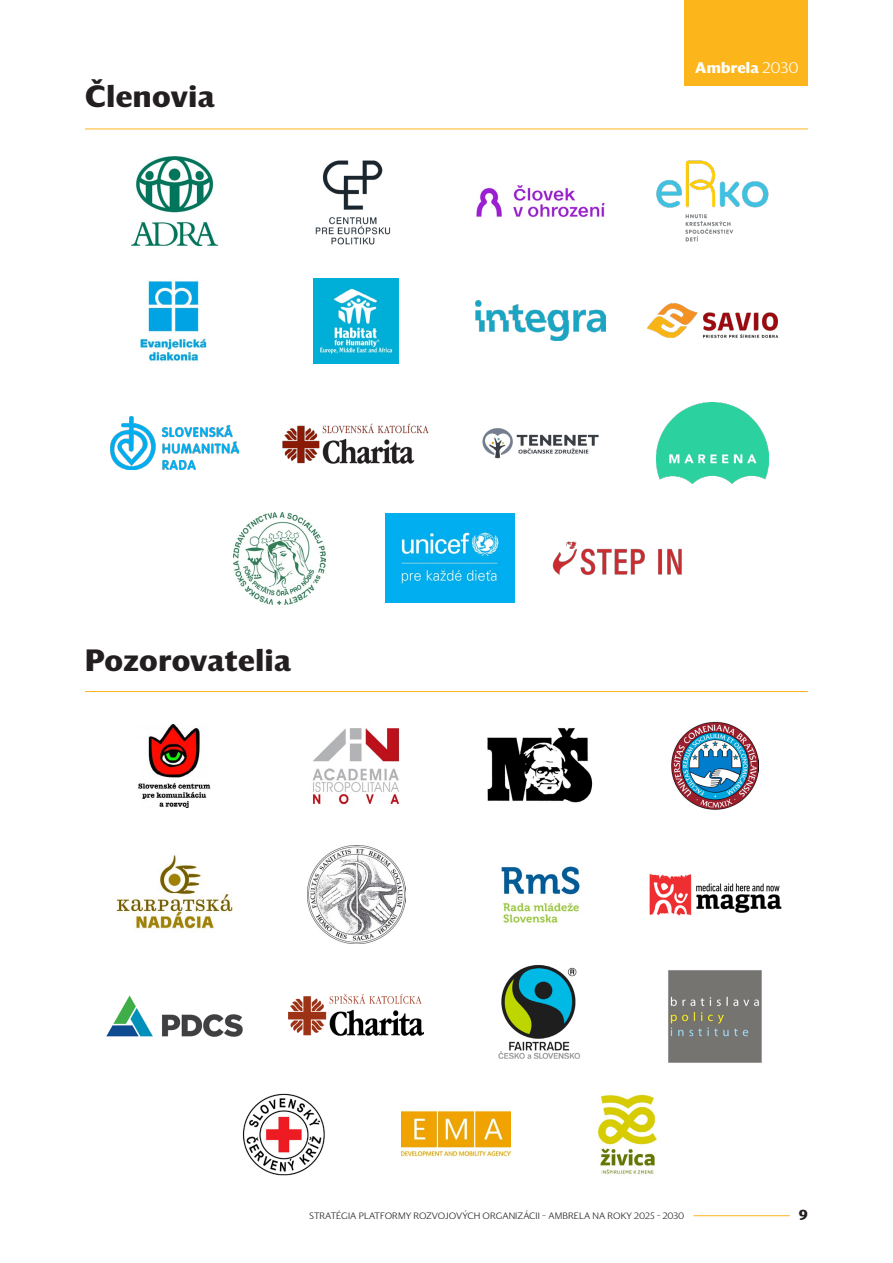
<style>
.page{position:relative;width:893px;height:1263px;background:#fff}
.page>*{position:absolute;margin:0;border:0;box-sizing:border-box;transform-origin:0 0}
.t1{font:700 30px "Darby Sans";letter-spacing:.02em;color:#231f20}
.t2{font:700 15px "Darby Sans";letter-spacing:.015em;color:#fff}
.Text{font:700 14.25px "Darby Sans";color:#231f20}
.Text-2{font:300 9px "Darby Sans";letter-spacing:.01em;color:#231f20}
.s1{font-weight:300}
</style>
<div class="page">
<div style="left:685px;top:0;width:123px;height:85px;background:#fcb61c"></div>
<hr style="left:693px;top:1215px;width:97px;height:1px;background:#fcb61c">
<hr style="left:85px;top:129px;width:723px;height:1px;background:#fcb61c">
<hr style="left:85px;top:691px;width:723px;height:1px;background:#fcb61c">
<img style="left:132px;top:157px;width:86px;height:88px">
<img style="left:315px;top:160px;width:76px;height:85px">
<img style="left:656px;top:160px;width:113px;height:82px">
<img style="left:140px;top:281px;width:67px;height:81px">
<img style="left:476px;top:301px;width:129px;height:40px">
<img style="left:106px;top:995px;width:137px;height:42px">
<img style="left:647px;top:303px;width:132px;height:35px">
<img style="left:138px;top:725px;width:73px;height:82px">
<img style="left:233px;top:512px;width:92px;height:92px">
<img style="left:282px;top:423px;width:147px;height:41px">
<img style="left:288px;top:994px;width:135px;height:41px">
<img style="left:482px;top:428px;width:117px;height:31px">
<img style="left:657px;top:403px;width:111px;height:80px">
<img style="left:313px;top:278px;width:85px;height:85px">
<img style="left:476px;top:185px;width:129px;height:33px">
<img style="left:552px;top:542px;width:130px;height:32px">
<img style="left:385px;top:514px;width:130px;height:88px">
<img style="left:111px;top:417px;width:128px;height:53px">
<img style="left:597px;top:1094px;width:60px;height:80px">
<img style="left:401px;top:1110px;width:110px;height:47px">
<img style="left:312px;top:728px;width:88px;height:77px">
<img style="left:668px;top:970px;width:94px;height:93px">
<img style="left:498px;top:964px;width:82px;height:95px">
<img style="left:307px;top:845px;width:98px;height:98px">
<img style="left:116px;top:855px;width:117px;height:74px">
<img style="left:487px;top:728px;width:106px;height:75px">
<img style="left:242px;top:1093px;width:83px;height:83px">
<img style="left:672px;top:721px;width:86px;height:89px">
<img style="left:649px;top:873px;width:133px;height:43px">
<img style="left:501px;top:866px;width:79px;height:57px">
<p class="t1" style="left:85px;top:74px;width:131px">Členovia</p>
<p class="t2" style="left:695px;top:56px;width:105px">Ambrela <span class="s1">2030</span></p>
<p class="t1" style="left:85px;top:637px;width:208px">Pozorovatelia</p>
<p class="Text-2" style="left:309px;top:1209px;width:377px">STRATÉGIA PLATFORMY ROZVOJOVÝCH ORGANIZÁCII – AMBRELA NA ROKY 2025 – 2030</p>
<p class="Text" style="left:799px;top:1204px;width:11px">9</p>
</div>
